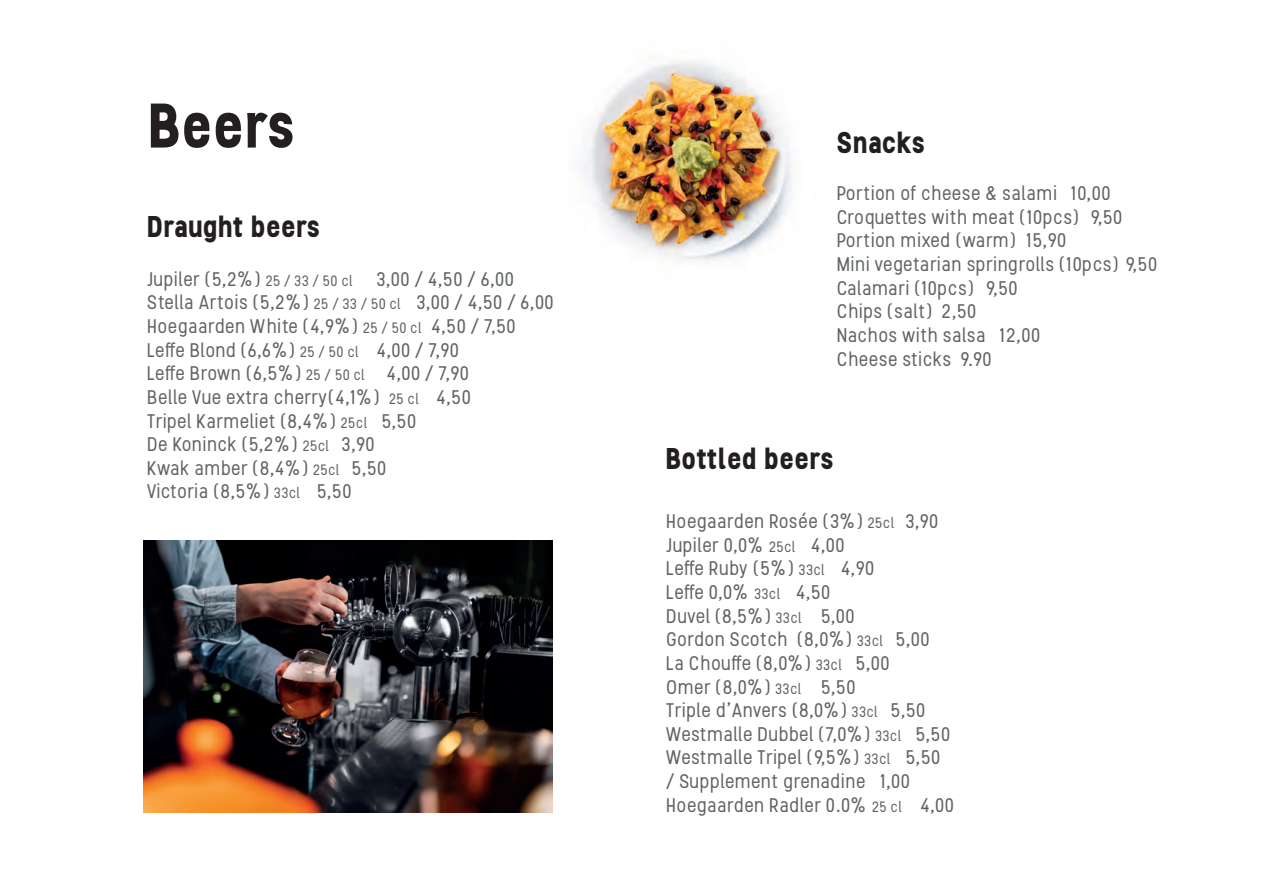
<style>
.page{position:relative;width:1263px;height:893px;background:#fff}
.page>*{position:absolute;margin:0;border:0;box-sizing:border-box;transform-origin:0 0}
.t1{font:700 62.85px "Stellar";color:#231f20}
.t2{font:700 30px "Stellar";color:#231f20}
.t3{font:19.65px/23.7px "Stellar";color:#5f6364}
.s1{font-size:15px}
</style>
<div class="page">
<img style="left:582px;top:61px;width:210px;height:201px">
<img style="left:144px;top:540px;width:408px;height:273px">
<h1 class="t1" style="left:150px;top:85px;width:149px">Beers</h1>
<h2 class="t2" style="left:148px;top:207px;width:175px">Draught beers</h2>
<p class="t3" style="left:148px;top:267px;width:408px">Jupiler (5,2%) <span class="s1">25 / 33 / 50 cl</span> 3,00 / 4,50 / 6,00<br>Stella Artois (5,2%) <span class="s1">25 / 33 / 50 cl</span> 3,00 / 4,50 / 6,00<br>Hoegaarden White (4,9%) <span class="s1">25 / 50 cl</span> 4,50 / 7,50<br>Leffe Blond (6,6%) <span class="s1">25 / 50 cl</span> 4,00 / 7,90<br>Leffe Brown (6,5%) <span class="s1">25 / 50 cl</span> 4,00 / 7,90<br>Belle Vue extra cherry(4,1%) <span class="s1">25 cl</span> 4,50<br>Tripel Karmeliet (8,4%) <span class="s1">25cl</span> 5,50<br>De Koninck (5,2%) <span class="s1">25cl</span> 3,90<br>Kwak amber (8,4%) <span class="s1">25cl</span> 5,50<br>Victoria (8,5%) <span class="s1">33cl</span> 5,50</p>
<h2 class="t2" style="left:837px;top:123px;width:90px">Snacks</h2>
<p class="t3" style="left:837px;top:182px;width:323px">Portion of cheese &amp; salami 10,00<br>Croquettes with meat (10pcs) 9,50<br>Portion mixed (warm) 15,90<br>Mini vegetarian springrolls (10pcs) 9,50<br>Calamari (10pcs) 9,50<br>Chips (salt) 2,50<br>Nachos with salsa 12,00<br>Cheese sticks 9.90</p>
<h2 class="t2" style="left:667px;top:439px;width:169px">Bottled beers</h2>
<p class="t3" style="left:667px;top:510px;width:290px">Hoegaarden Rosée (3%) <span class="s1">25cl</span> 3,90<br>Jupiler 0,0% <span class="s1">25cl</span> 4,00<br>Leffe Ruby (5%) <span class="s1">33cl</span> 4,90<br>Leffe 0,0% <span class="s1">33cl</span> 4,50<br>Duvel (8,5%) <span class="s1">33cl</span> 5,00<br>Gordon Scotch (8,0%) <span class="s1">33cl</span> 5,00<br>La Chouffe (8,0%) <span class="s1">33cl</span> 5,00<br>Omer (8,0%) <span class="s1">33cl</span> 5,50<br>Triple d’Anvers (8,0%) <span class="s1">33cl</span> 5,50<br>Westmalle Dubbel (7,0%) <span class="s1">33cl</span> 5,50<br>Westmalle Tripel (9,5%) <span class="s1">33cl</span> 5,50 / Supplement grenadine 1,00<br>Hoegaarden Radler 0.0% <span class="s1">25 cl</span> 4,00</p>
</div>
